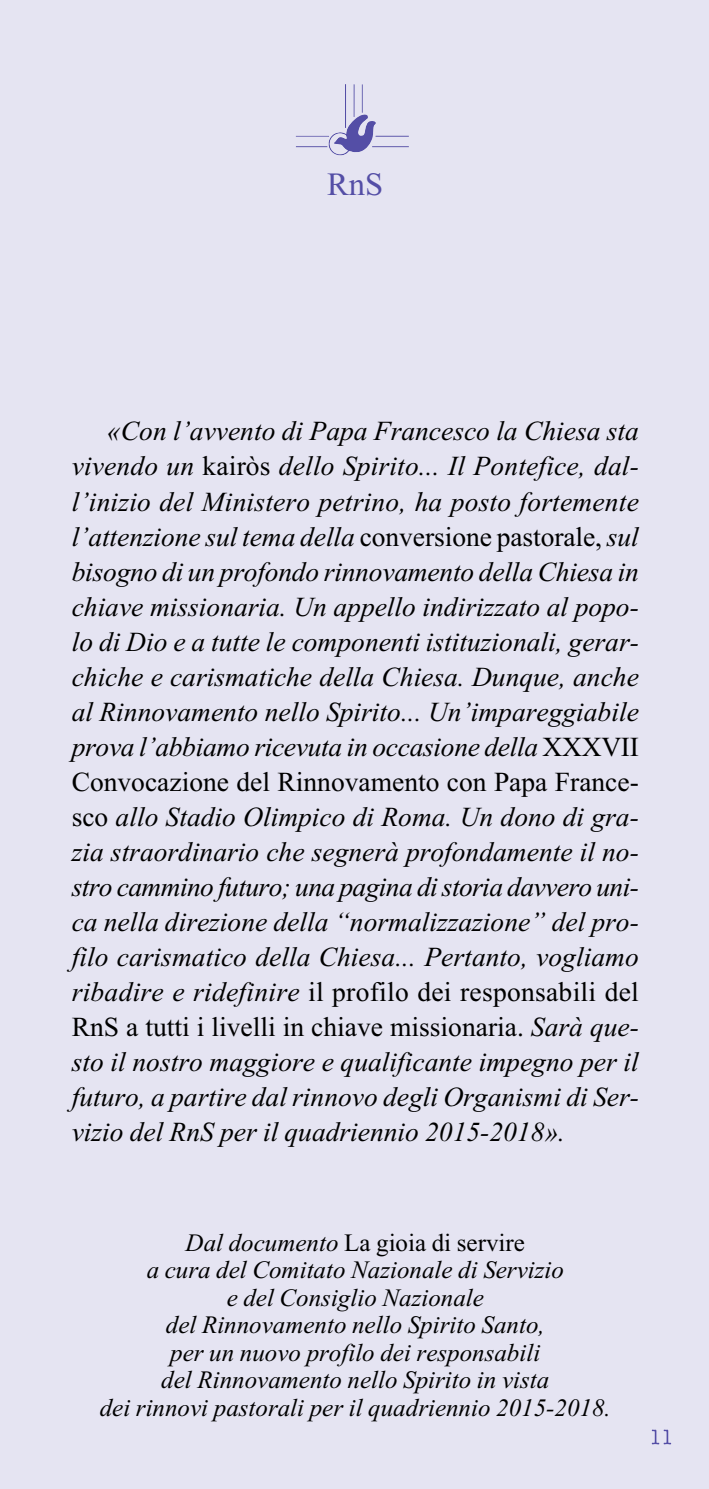
<style>
.page{position:relative;width:709px;height:1489px;background:#fff}
.page>*{position:absolute;margin:0;border:0;box-sizing:border-box;transform-origin:0 0}
.t1{font:32.5px "Times New Roman";color:#544ea6}
.t2{font:italic 27.5px/35px "Times New Roman";color:#000;text-align:justify}
.t3{font:italic 25px/27.5px "Times New Roman";color:#000;text-align:center}
.t4{font:300 20px "American Typewriter";color:#544ea6}
.s1{font-style:normal}
</style>
<div class="page">
<div style="left:0;top:0;width:709px;height:1488px;background:#e5e4f2"></div>
<img style="left:296px;top:84px;width:113px;height:72px">
<p class="t1" style="left:327px;top:165px;width:57px">RnS</p>
<p class="t2" style="left:72px;top:413px;width:568px;text-indent:35px">«Con l’avvento di Papa Francesco la Chiesa sta vivendo un <span class="s1">kairòs</span> dello Spirito... Il Pontefice, dal&shy;l’inizio del Ministero petrino, ha posto fortemente l’attenzione sul tema della <span class="s1">conversione pastorale,</span> sul bisogno di un profondo rinnovamento della Chiesa in chiave missionaria. Un appello indirizzato al popo&shy;lo di Dio e a tutte le componenti istituzionali, gerar&shy;chiche e carismatiche della Chiesa. Dunque, anche al Rinnovamento nello Spirito... Un’impareggiabile prova l’abbiamo ricevuta in occasione della <span class="s1">XXXVII Convocazione del Rinnovamento con Papa France&shy;sco</span> allo Stadio Olimpico di Roma. Un dono di gra&shy;zia straordinario che segnerà profondamente il no&shy;stro cammino futuro; una pagina di storia davvero uni&shy;ca nella direzione della “normalizzazione” del pro&shy;filo carismatico della Chiesa... Pertanto, vogliamo ribadire e ridefinire <span class="s1">il profilo dei responsabili del RnS a tutti i livelli in chiave missionaria.</span> Sarà que&shy;sto il nostro maggiore e qualificante impegno per il futuro, a partire dal rinnovo degli Organismi di Ser&shy;vizio del RnS per il quadriennio 2015-2018».</p>
<p class="t3" style="left:100px;top:1228px;width:512px">Dal documento <span class="s1">La gioia di servire<br></span>a cura del Comitato Nazionale di Servizio<br>e del Consiglio Nazionale<br>del Rinnovamento nello Spirito Santo,<br>per un nuovo profilo dei responsabili<br>del Rinnovamento nello Spirito in vista<br>dei rinnovi pastorali per il quadriennio 2015-2018.</p>
<p class="t4" style="left:649px;top:1422px;width:26px">11</p>
</div>
